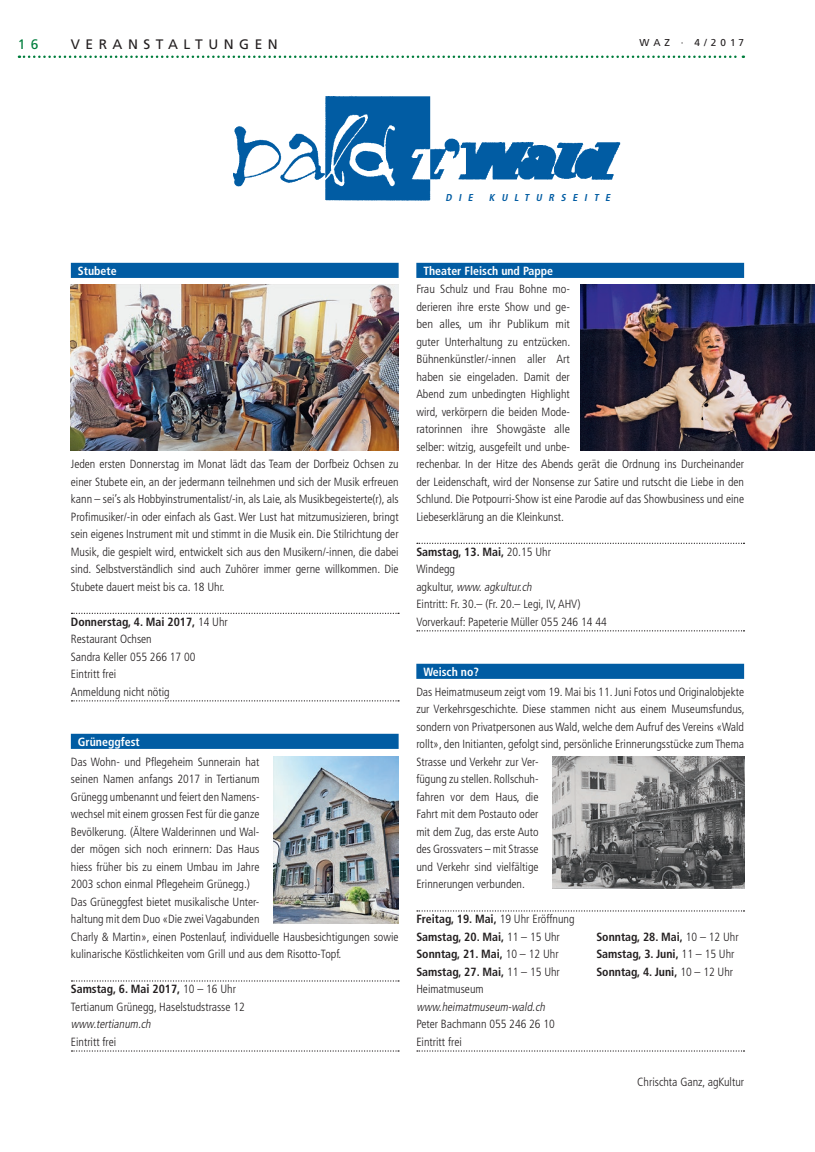
<style>
.page{position:relative;width:815px;height:1152px;background:#fff}
.page>*{position:absolute;margin:0;border:0;box-sizing:border-box;transform-origin:0 0}
.t1{font:13.75px "Frutiger LT Std";letter-spacing:.4em;color:#231f20}
.t2{font:13.75px "Frutiger LT Std";color:#007e3d}
.t3{font:300 condensed 11.88px/17.5px "Frutiger LT Std";color:#231f20}
.t4{font:700 condensed 11.88px/17.5px "Frutiger LT Std";color:#231f20}
.t5{font:700 condensed 11.88px "Frutiger LT Std";color:#fff}
.t6{font:italic 300 condensed 11.88px "Frutiger LT Std";color:#231f20}
.t7{font:italic 700 condensed 10px "Frutiger LT Std";color:#015ca3}
.t8{font:10px "Frutiger LT Std";letter-spacing:.4em;color:#231f20}
.s1{font-weight:700}
.s2{font-style:italic}
.s3{font-weight:300}
</style>
<div class="page">
<svg style="left:19px;top:56px;width:725px;height:2px"></svg>
<img style="left:233px;top:95px;width:388px;height:106px">
<div style="left:445px;top:186px;width:180px;height:22px;background:#fff"></div>
<div style="left:71px;top:263px;width:328px;height:15px;background:#015ca3"></div>
<svg style="left:71px;top:613px;width:328px;height:1px"></svg>
<svg style="left:71px;top:700px;width:328px;height:1px"></svg>
<div style="left:71px;top:734px;width:328px;height:15px;background:#015ca3"></div>
<svg style="left:71px;top:980px;width:328px;height:1px"></svg>
<svg style="left:71px;top:1050px;width:328px;height:1px"></svg>
<div style="left:416px;top:263px;width:328px;height:15px;background:#015ca3"></div>
<svg style="left:417px;top:543px;width:327px;height:1px"></svg>
<svg style="left:417px;top:630px;width:327px;height:1px"></svg>
<div style="left:416px;top:664px;width:328px;height:15px;background:#015ca3"></div>
<svg style="left:417px;top:910px;width:327px;height:1px"></svg>
<svg style="left:417px;top:1050px;width:327px;height:1px"></svg>
<img style="left:581px;top:284px;width:234px;height:166px">
<img style="left:274px;top:757px;width:125px;height:166px">
<img style="left:553px;top:757px;width:191px;height:131px">
<img style="left:71px;top:284px;width:328px;height:166px">
<p class="t2" style="left:18px;top:36px;width:22px">1 6</p>
<p class="t1" style="left:71px;top:36px;width:208px">VERANSTALTUNGEN</p>
<p class="t8" style="left:640px;top:37px;width:106px">WAZ · 4/2017</p>
<p class="t7" style="left:445px;top:191px;width:31px">DIE</p>
<p class="t7" style="left:489px;top:191px;width:125px">KULTURSEITE</p>
<p class="t5" style="left:78px;top:263px;width:40px">Stubete</p>
<p class="t3" style="left:71px;top:455px;width:329px;text-align:justify">Jeden ersten Donnerstag im Monat lädt das Team der Dorfbeiz Ochsen zu einer Stubete ein, an der jedermann teilnehmen und sich der Musik erfreuen kann – sei’s als Hobbyinstrumentalist/-in, als Laie, als Musikbegeisterte(r), als Profimusiker/-in oder einfach als Gast. Wer Lust hat mitzumusizieren, bringt sein eigenes Instrument mit und stimmt in die Musik ein. Die Stilrichtung der Musik, die gespielt wird, entwickelt sich aus den Musikern/-innen, die dabei sind. Selbstverständlich sind auch Zuhörer immer gerne willkommen. Die Stubete dauert meist bis ca. 18 Uhr.</p>
<p class="t3" style="left:71px;top:613px;width:159px"><span class="s1">Donnerstag, 4. Mai 2017,</span> 14 Uhr<br>Restaurant Ochsen<br>Sandra Keller 055 266 17 00<br>Eintritt frei<br>Anmeldung nicht nötig</p>
<p class="t5" style="left:78px;top:734px;width:63px">Grüneggfest</p>
<p class="t3" style="left:71px;top:753px;width:329px">Das Wohn- und Pflegeheim Sunnerain hat<br>seinen Namen anfangs 2017 in Tertianum<br>Grünegg umbenannt und feiert den Namens-<br>wechsel mit einem grossen Fest für die ganze<br>Bevölkerung. (Ältere Walderinnen und Wal-<br>der mögen sich noch erinnern: Das Haus<br>hiess früher bis zu einem Umbau im Jahre<br>2003 schon einmal Pflegeheim Grünegg.)<br>Das Grüneggfest bietet musikalische Unter-<br>haltung mit dem Duo «Die zwei Vagabunden<br>Charly &amp; Martin», einen Postenlauf, individuelle Hausbesichtigungen sowie kulinarische Köstlichkeiten vom Grill und aus dem Risotto-Topf.</p>
<p class="t3" style="left:71px;top:980px;width:175px"><span class="s1">Samstag, 6. Mai 2017,</span> 10 – 16 Uhr<br>Tertianum Grünegg, Haselstudstrasse 12</p>
<p class="t6" style="left:71px;top:1017px;width:84px">www.tertianum.ch</p>
<p class="t3" style="left:71px;top:1033px;width:47px">Eintritt frei</p>
<p class="t5" style="left:423px;top:263px;width:131px">Theater Fleisch und Pappe</p>
<p class="t3" style="left:416px;top:280px;width:329px">Frau Schulz und Frau Bohne mo-<br>derieren ihre erste Show und ge-<br>ben alles, um ihr Publikum mit<br>guter Unterhaltung zu entzücken.<br>Bühnenkünstler/-innen aller Art<br>haben sie eingeladen. Damit der<br>Abend zum unbedingten Highlight<br>wird, verkörpern die beiden Mode-<br>ratorinnen ihre Showgäste alle<br>selber: witzig, ausgefeilt und unbe-<br>rechenbar. In der Hitze des Abends gerät die Ordnung ins Durcheinander der Leidenschaft, wird der Nonsense zur Satire und rutscht die Liebe in den Schlund. Die Potpourri-Show ist eine Parodie auf das Showbusiness und eine Liebeserklärung an die Kleinkunst.</p>
<p class="t3" style="left:416px;top:543px;width:192px"><span class="s1">Samstag, 13. Mai,</span> 20.15 Uhr<br>Windegg<br>a g k u l t u r, <span class="s2">www.agkultur.ch<br></span>Eintritt: Fr. 30.– (Fr. 20.– Legi, IV, AHV)<br>Vorverkauf: Papeterie Müller 055 246 14 44</p>
<p class="t5" style="left:423px;top:664px;width:57px">Weisch no?</p>
<p class="t3" style="left:416px;top:683px;width:330px">Das Heimatmuseum zeigt vom 19. Mai bis 11. Juni Fotos und Originalobjekte zur Verkehrsgeschichte. Diese stammen nicht aus einem Museumsfundus, sondern von Privatpersonen aus Wald, welche dem Aufruf des Vereins «Wald rollt», den Initianten, gefolgt sind, persönliche Erinnerungsstücke zum Thema Strasse und Verkehr zur Ver-<br>fügung zu stellen. Rollschuh-<br>fahren vor dem Haus, die<br>Fahrt mit dem Postauto oder<br>mit dem Zug, das erste Auto<br>des Grossvaters – mit Strasse<br>und Verkehr sind vielfältige<br>Erinnerungen verbunden.</p>
<p class="t4" style="left:416px;top:910px;width:160px">Freitag, 19. Mai, <span class="s3">19 Uhr Eröffnung<br></span>Samstag, 20. Mai, <span class="s3">11 – 15 Uhr</span></p>
<p class="t4" style="left:596px;top:928px;width:144px">Sonntag, 28. Mai, <span class="s3">10 – 12 Uhr</span></p>
<p class="t4" style="left:416px;top:945px;width:144px">Sonntag, 21. Mai, <span class="s3">10 – 12 Uhr</span></p>
<p class="t4" style="left:596px;top:945px;width:140px">Samstag, 3. Juni, <span class="s3">11 – 15 Uhr</span></p>
<p class="t4" style="left:416px;top:963px;width:145px">Samstag, 27. Mai, <span class="s3">11 – 15 Uhr</span></p>
<p class="t4" style="left:596px;top:963px;width:138px">Sonntag, 4. Juni, <span class="s3">10 – 12 Uhr</span></p>
<p class="t3" style="left:416px;top:980px;width:69px">Heimatmuseum</p>
<p class="t6" style="left:416px;top:1000px;width:132px">www.heimatmuseum-wald.ch</p>
<p class="t3" style="left:416px;top:1015px;width:140px">Peter Bachmann 055 246 26 10<br>Eintritt frei</p>
<p class="t3" style="left:637px;top:1073px;width:108px">Chrischta Ganz, agKultur</p>
</div>
